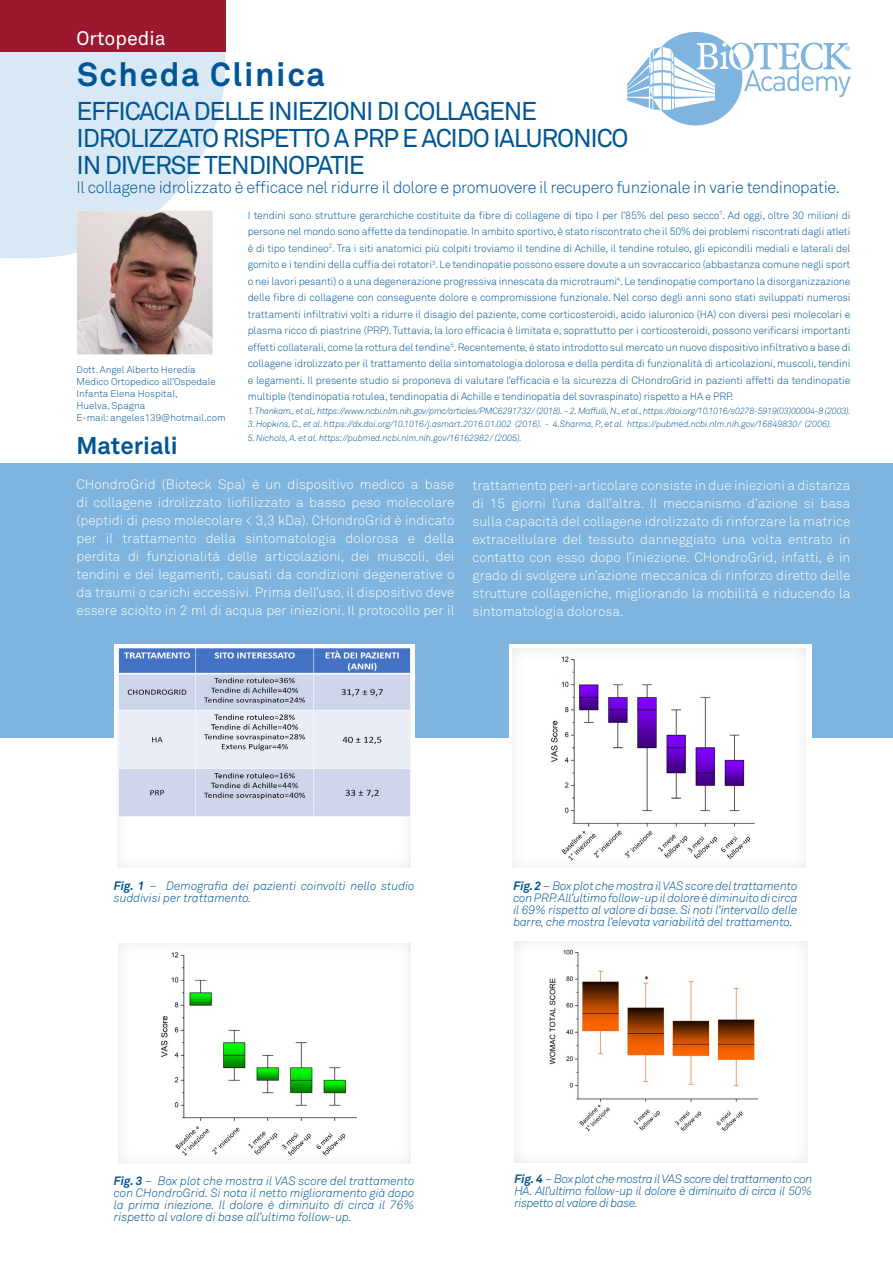
<style>
.page{position:relative;width:893px;height:1263px;background:#fff}
.page>*{position:absolute;margin:0;border:0;box-sizing:border-box;transform-origin:0 0}
.t1{font:700 33px "Akkurat Pro";letter-spacing:.05em;color:#005694}
.t2{font:25.5px/27px "Akkurat Pro";letter-spacing:-.05em;color:#005694}
.t3{font:700 24px "Akkurat Pro";color:#005694}
.t4{font:19.5px "Akkurat Pro";color:#fff}
.t5{font:16.5px "Akkurat Light Pro";letter-spacing:-.02em;color:#005694}
.t6{font:13.5px/18px "Akkurat Light Pro";color:#fff;text-align:justify}
.t7{font:italic 12px/12px "Akkurat Light Pro";letter-spacing:-.01em;color:#005694;text-align:justify}
.t8{font:10.5px/16.5px "Akkurat Light Pro";letter-spacing:-.01em;color:#005694;text-align:justify}
.t9{font:9.75px/12px "Akkurat Light Pro";color:#005694}
.t10{font:italic 9px "Akkurat Light Pro";letter-spacing:-.01em;color:#005694}
.t11{font:italic 9px "Akkurat Light Pro";letter-spacing:-.03em;color:#005694}
.s1{font-family:"Akkurat Pro";font-weight:700}
</style>
<div class="page">
<div style="left:0;top:0;width:225px;height:52px;background:#9b182e"></div>
<svg style="left:0;top:52px;width:225px;height:206px;background:#dbe9f4"></svg>
<div style="left:0;top:463px;width:893px;height:275px;background:#7eb4dd"></div>
<svg style="left:627px;top:32px;width:224px;height:93px"></svg>
<div style="left:104px;top:932px;width:318px;height:233px;background:#000;opacity:.1"></div>
<div style="left:501px;top:930px;width:319px;height:234px;background:#000;opacity:.1"></div>
<img style="left:77px;top:211px;width:136px;height:143px">
<div style="left:499px;top:637px;width:319px;height:231px;background:#000;opacity:.1"></div>
<div style="left:103px;top:637px;width:319px;height:231px;background:#000;opacity:.1"></div>
<img style="left:120px;top:648px;width:290px;height:168px">
<h3 class="t4" style="left:77px;top:27px;width:91px">Ortopedia</h3>
<h1 class="t1" style="left:77px;top:54px;width:249px">Scheda Clinica</h1>
<h2 class="t2" style="left:77px;top:98px;width:554px">EFFICACIA DELLE INIEZIONI DI COLLAGENE<br>IDROLIZZATO RISPETTO A PRP E ACIDO IALURONICO<br>IN DIVERSE TENDINOPATIE</h2>
<h3 class="t5" style="left:77px;top:178px;width:765px">Il collagene idrolizzato è efficace nel ridurre il dolore e promuovere il recupero funzionale in varie tendinopatie.</h3>
<p class="t8" style="left:248px;top:207px;width:604px">I tendini sono strutture gerarchiche costituite da fibre di collagene di tipo I per l’85% del peso secco<sup>1</sup>. Ad oggi, oltre 30 milioni di persone nel mondo sono affette da tendinopatie. In ambito sportivo, è stato riscontrato che il 50% dei problemi riscontrati dagli atleti è di tipo tendineo<sup>2</sup>. Tra i siti anatomici più colpiti troviamo il tendine di Achille, il tendine rotuleo, gli epicondili mediali e laterali del gomito e i tendini della cuffia dei rotatori<sup>3</sup>. Le tendinopatie possono essere dovute a un sovraccarico (abbastanza comune negli sport o nei lavori pesanti) o a una degenerazione progressiva innescata da microtraumi<sup>4</sup>. Le tendinopatie comportano la disorganizzazione delle fibre di collagene con conseguente dolore e compromissione funzionale. Nel corso degli anni sono stati sviluppati numerosi trattamenti infiltrativi volti a ridurre il disagio del paziente, come corticosteroidi, acido ialuronico (HA) con diversi pesi molecolari e plasma ricco di piastrine (PRP). Tuttavia, la loro efficacia è limitata e, soprattutto per i corticosteroidi, possono verificarsi importanti effetti collaterali, come la rottura del tendine<sup>5</sup>. Recentemente, è stato introdotto sul mercato un nuovo dispositivo infiltrativo a base di collagene idrolizzato per il trattamento della sintomatologia dolorosa e della perdita di funzionalità di articolazioni, muscoli, tendini e legamenti. Il presente studio si proponeva di valutare l’efficacia e la sicurezza di CHondroGrid in pazienti affetti da tendinopatie multiple (tendinopatia rotulea, tendinopatia di Achille e tendinopatia del sovraspinato) rispetto a HA e PRP.</p>
<p class="t11" style="left:248px;top:405px;width:605px">1. Thankam., et al., https://www.ncbi.nlm.nih.gov/pmc/articles/PMC6291732/ (2018). - 2. Maffulli, N., et al., https://doi.org/10.1016/s0278-5919(03)00004-8 (2003).</p>
<p class="t10" style="left:248px;top:419px;width:586px">3. Hopkins, C., et al. https://dx.doi.org/10.1016/j.asmart.2016.01.002 (2016). - 4.Sharma, P., et al. https://pubmed.ncbi.nlm.nih.gov/16849830/ (2006).</p>
<p class="t10" style="left:248px;top:432px;width:276px">5. Nichols, A. et al. https://pubmed.ncbi.nlm.nih.gov/16162982/ (2005).</p>
<p class="t9" style="left:77px;top:364px;width:151px">Dott. Angel Alberto Heredia<br>Medico Ortopedico all’Ospedale<br>Infanta Elena Hospital,<br>Huelva, Spagna<br>E-mail: angeles139@hotmail.com</p>
<h3 class="t3" style="left:77px;top:431px;width:103px">Materiali</h3>
<p class="t6" style="left:77px;top:476px;width:379px">CHondroGrid (Bioteck Spa) è un dispositivo medico a base di collagene idrolizzato liofilizzato a basso peso molecolare (peptidi di peso molecolare &lt; 3,3 kDa). CHondroGrid è indicato per il trattamento della sintomatologia dolorosa e della perdita di funzionalità delle articolazioni, dei muscoli, dei tendini e dei legamenti, causati da condizioni degenerative o da traumi o carichi eccessivi. Prima dell’uso, il dispositivo deve essere sciolto in 2 ml di acqua per iniezioni. Il protocollo per il</p>
<p class="t6" style="left:472px;top:476px;width:379px">trattamento peri-articolare consiste in due iniezioni a distanza di 15 giorni l’una dall’altra. Il meccanismo d’azione si basa sulla capacità del collagene idrolizzato di rinforzare la matrice extracellulare del tessuto danneggiato una volta entrato in contatto con esso dopo l’iniezione. CHondroGrid, infatti, è in grado di svolgere un’azione meccanica di rinforzo diretto delle strutture collageniche, migliorando la mobilità e riducendo la sintomatologia dolorosa.</p>
<p class="t7" style="left:114px;top:880px;width:302px"><span class="s1">Fig. 1</span> – Demografia dei pazienti coinvolti nello studio suddivisi per trattamento.</p>
<p class="t7" style="left:513px;top:880px;width:286px"><span class="s1">Fig. 2</span> – Box plot che mostra il VAS score del trattamento con PRP. All’ultimo follow-up il dolore è diminuito di circa il 69% rispetto al valore di base. Si noti l’intervallo delle barre, che mostra l’elevata variabilità del trattamento.</p>
<p class="t7" style="left:114px;top:1175px;width:302px"><span class="s1">Fig. 3</span> – Box plot che mostra il VAS score del trattamento con CHondroGrid. Si nota il netto miglioramento già dopo la prima iniezione. Il dolore è diminuito di circa il 76% rispetto al valore di base all’ultimo follow-up.</p>
<p class="t7" style="left:514px;top:1172px;width:299px"><span class="s1">Fig. 4</span> – Box plot che mostra il VAS score del trattamento con HA. All’ultimo follow-up il dolore è diminuito di circa il 50% rispetto al valore di base.</p>
</div>
